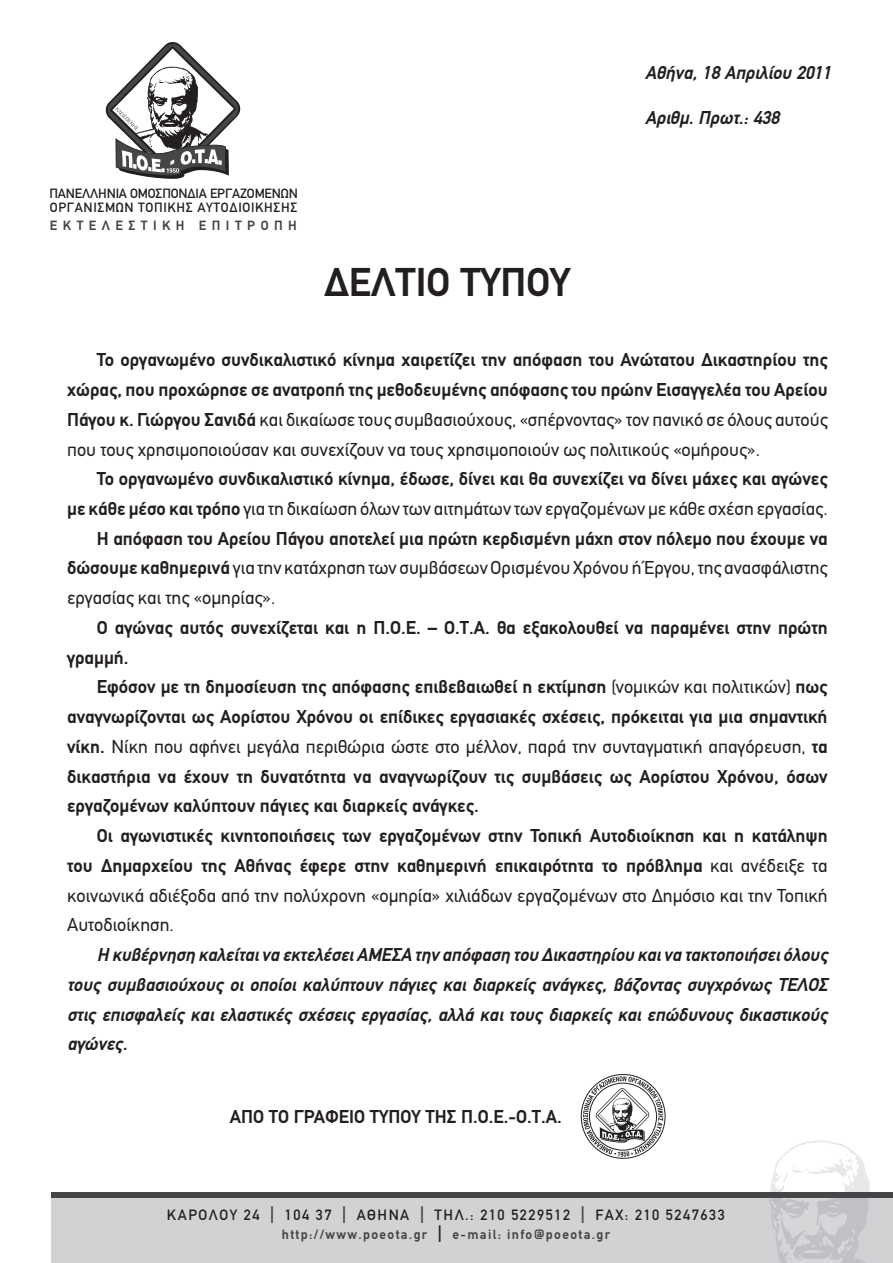
<style>
.page{position:relative;width:893px;height:1263px;background:#fff}
.page>*{position:absolute;margin:0;border:0;box-sizing:border-box;transform-origin:0 0}
.t1{font:700 40.5px "PF Din Text";color:#231f20}
.K_ÓÔÓÈÎ{font:700 18.75px/29.7px "PF Din Text";color:#231f20;text-align:justify}
.t2{font:italic 700 18.75px/29.7px "PF Din Text";color:#231f20;text-align:justify}
.t3{font:500 15px "PF Din Text";letter-spacing:.1em;color:#231f20}
.t4{font:500 13.5px/14.2px "PF Din Text";letter-spacing:-.01em;color:#231f20}
.t5{font:700 13.5px "PF Din Text";letter-spacing:.1em;color:#454647}
.t6{font:700 13.5px "PF Din Text";letter-spacing:.405em;color:#454647}
.s1{font-weight:400}
.s2{font-weight:300;font-size:24px;color:#454647}
.s3{font-weight:300;font-size:24px;color:#231f20}
</style>
<div class="page">
<div style="left:51px;top:1196px;width:842px;height:67px;background:#d1d2d4"></div>
<svg style="left:769px;top:1140px;width:101px;height:123px"></svg>
<svg style="left:105px;top:42px;width:136px;height:137px"></svg>
<div style="left:51px;top:1192px;width:842px;height:6px;background:#454647"></div>
<svg style="left:583px;top:1076px;width:80px;height:81px"></svg>
<p class="t4" style="left:49px;top:186px;width:250px">ΠΑΝΕΛΛΗΝΙΑ ΟΜΟΣΠΟΝ∆ΙΑ ΕΡΓΑΖΟΜΕΝΩΝ<br>ΟΡΓΑΝΙΣΜΩΝ ΤΟΠΙΚΗΣ ΑΥΤΟ∆ΙΟΙΚΗΣΗΣ</p>
<p class="t6" style="left:50px;top:217px;width:248px">ΕΚΤΕΛΕΣΤΙΚΗ ΕΠΙΤΡΟΠΗ</p>
<p class="t1" style="left:325px;top:258px;width:247px">ΔΕΛΤΙΟ ΤΥΠΟΥ</p>
<p class="t2" style="left:645px;top:58px;width:188px">Αθήνα, 18 Aπριλίου 2011</p>
<p class="t2" style="left:645px;top:103px;width:136px">Αριθμ. Πρωτ.: 438</p>
<p class="K_ÓÔÓÈÎ" style="left:67px;top:345px;width:762px;text-indent:30px">Το οργανωμένο συνδικαλιστικό κίνημα χαιρετίζει την απόφαση του Ανώτατου Δικαστηρίου της χώρας, που προχώρησε σε ανατροπή της μεθοδευμένης απόφασης του πρώην Εισαγγελέα του Αρείου Πάγου κ. Γιώργου Σανιδά <span class="s1">και δικαίωσε τους συμβασιούχους, «σπέρνοντας» τον πανικό σε όλους αυτούς που τους χρησιμοποιούσαν και συνεχίζουν να τους χρησιμοποιούν ως πολιτικούς «ομήρους».</span></p>
<p class="K_ÓÔÓÈÎ" style="left:67px;top:464px;width:762px;text-align:right">Το οργανωμένο συνδικαλιστικό κίνημα, έδωσε, δίνει και θα συνεχίζει να δίνει μάχες και αγώνες<br>με κάθε μέσο και τρόπο <span class="s1">για τη δικαίωση όλων των αιτημάτων των εργαζομένων με κάθε σχέση εργασίας.</span></p>
<p class="K_ÓÔÓÈÎ" style="left:67px;top:523px;width:762px;text-indent:30px">Η απόφαση του Αρείου Πάγου αποτελεί μια πρώτη κερδισμένη μάχη στον πόλεμο που έχουμε να δώσουμε καθημερινά <span class="s1">για την κατάχρηση των συμβάσεων Ορισμένου Χρόνου ή Έργου, της ανασφάλιστης εργασίας και της «ομηρίας».</span></p>
<p class="K_ÓÔÓÈÎ" style="left:67px;top:613px;width:762px;text-indent:30px">Ο αγώνας αυτός συνεχίζεται και η Π.Ο.Ε. – Ο.Τ.Α. θα εξακολουθεί να παραμένει στην πρώτη γραμμή.</p>
<p class="K_ÓÔÓÈÎ" style="left:67px;top:672px;width:762px;text-indent:30px">Εφόσον με τη δημοσίευση της απόφασης επιβεβαιωθεί η εκτίμηση <span class="s1">(νομικών και πολιτικών)</span> πως αναγνωρίζονται ως Αορίστου Χρόνου οι επίδικες εργασιακές σχέσεις, πρόκειται για μια σημαντική νίκη. <span class="s1">Νίκη που αφήνει μεγάλα περιθώρια ώστε στο μέλλον, παρά την συνταγματική απαγόρευση,</span> τα δικαστήρια να έχουν τη δυνατότητα να αναγνωρίζουν τις συμβάσεις ως Αορίστου Χρόνου, όσων εργαζομένων καλύπτουν πάγιες και διαρκείς ανάγκες.</p>
<p class="K_ÓÔÓÈÎ" style="left:67px;top:821px;width:762px;text-indent:30px">Οι αγωνιστικές κινητοποιήσεις των εργαζομένων στην Τοπική Αυτοδιοίκηση και η κατάληψη του Δημαρχείου της Αθήνας έφερε στην καθημερινή επικαιρότητα το πρόβλημα <span class="s1">και ανέδειξε τα κοινωνικά αδιέξοδα από την πολύχρονη «ομηρία» χιλιάδων εργαζομένων στο Δημόσιο και την Τοπική Αυτοδιοίκηση.</span></p>
<p class="t2" style="left:67px;top:940px;width:762px;text-indent:30px">Η κυβέρνηση καλείται να εκτελέσει ΑΜΕΣΑ την απόφαση του Δικαστηρίου και να τακτοποιήσει όλους τους συμβασιούχους οι οποίοι καλύπτουν πάγιες και διαρκείς ανάγκες, βάζοντας συγχρόνως ΤΕΛΟΣ στις επισφαλείς και ελαστικές σχέσεις εργασίας, αλλά και τους διαρκείς και επώδυνους δικαστικούς αγώνες.</p>
<p class="K_ÓÔÓÈÎ" style="left:230px;top:1101px;width:333px">ΑΠΟ ΤΟ ΓΡΑΦΕΙΟ ΤΥΠΟΥ ΤΗΣ Π.Ο.Ε.-Ο.Τ.Α.</p>
<p class="t3" style="left:167px;top:1206px;width:559px">ΚΑΡΟΛΟΥ 24 <span class="s2">I</span> 104 37 <span class="s2">I</span> ΑΘΗΝΑ <span class="s2">I</span> ΤΗΛ.: 210 5229512 <span class="s2">I</span> FAX: 210 5247633</p>
<p class="t5" style="left:282px;top:1226px;width:330px">http://www.poeota.gr <span class="s3">I</span> e-mail: info@poeota.gr</p>
</div>
